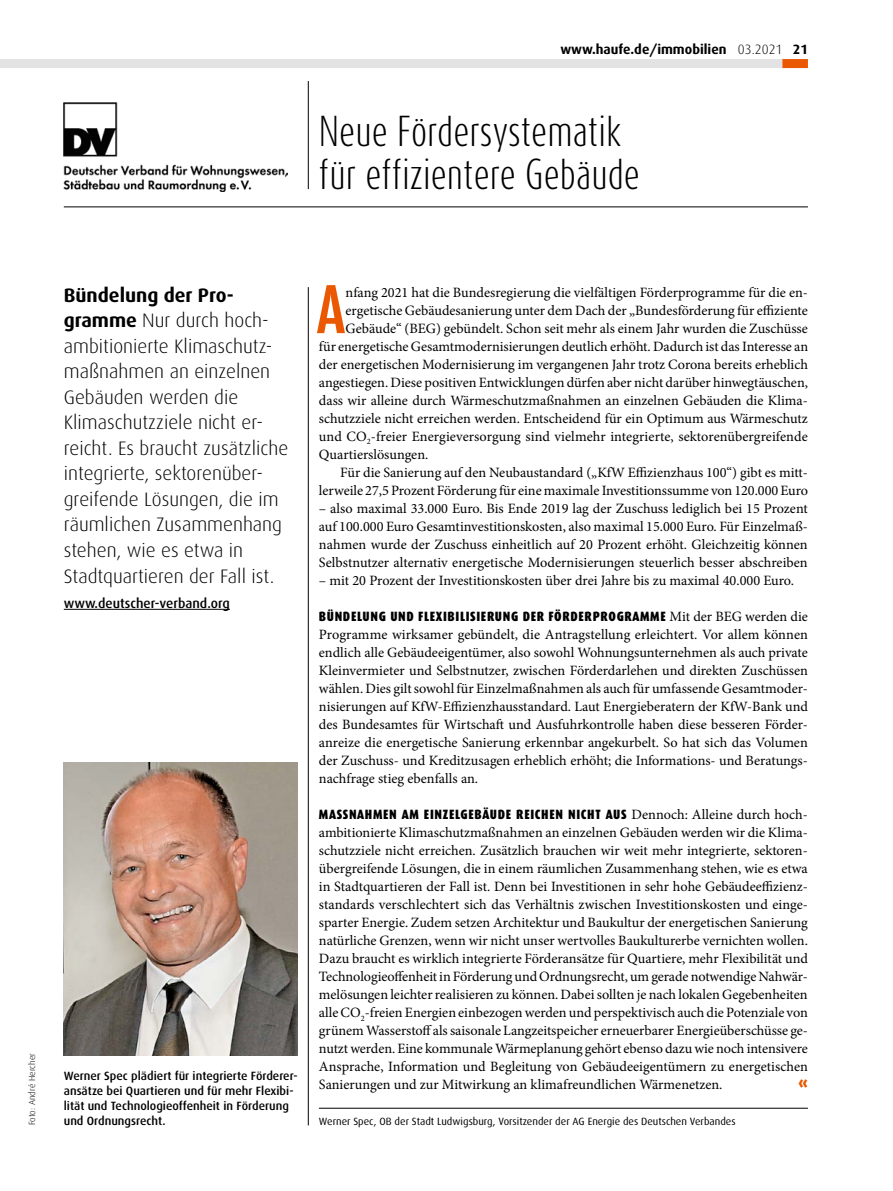
<style>
.page{position:relative;width:893px;height:1191px;background:#fff}
.page>*{position:absolute;margin:0;border:0;box-sizing:border-box;transform-origin:0 0}
.t1{font:700 57.15px "Dax Compact";color:#ea5901}
.t2{font:300 36px/43.2px "Dax Compact";color:#000}
.t3{font:300 19.5px/25.5px "Dax";color:#000}
.t4{font:900 16.5px "Dax";color:#ea5901}
.t5{font:14.25px/18px "Minion Pro";color:#000;text-align:justify}
.t6{font:900 13.5px "Dax Condensed";letter-spacing:.05em;color:#000}
.t7{font:700 13.5px "Dax";color:#000}
.t8{font:500 13.5px "Dax";color:#000}
.t9{font:500 12px/15px "Dax";color:#000}
.t10{font:10.5px "Dax";color:#000}
.t11{font:300 9px "Dax";color:#000}
.s1{font-weight:300}
.s2{font-weight:700}
.s3{font-family:"Minion Pro";font-weight:400;font-size:14.25px}
</style>
<div class="page">
<div style="left:0;top:59px;width:808px;height:9px;background:#e3e3e3"></div>
<div style="left:782px;top:59px;width:26px;height:9px;background:#ea5901"></div>
<hr style="left:64px;top:207px;width:744px;height:1px;background:#000">
<img style="left:64px;top:103px;width:223px;height:88px">
<hr style="left:308px;top:81px;width:1px;height:108px;background:#000">
<img style="left:64px;top:762px;width:234px;height:294px">
<hr style="left:308px;top:287px;width:1px;height:838px;background:#000">
<hr style="left:64px;top:609px;width:166px;height:1px;background:#000">
<hr style="left:319px;top:1108px;width:489px;height:1px;background:#000">
<p class="t7" style="left:560px;top:41px;width:249px">www.haufe.de/immobilien <span class="s1">03.2021</span> 21</p>
<h2 class="t2" style="left:319px;top:109px;width:323px">Neue Fördersystematik für effizientere Gebäude</h2>
<p class="t11" style="left:27px;top:1125px;width:74px;rotate:-90deg">Foto: André Hercher</p>
<p class="t3" style="left:64px;top:282px;width:226px"><span class="s2">Bündelung der Pro&shy;gramme</span> Nur durch hoch&shy;ambitionierte Klimaschutz&shy;maßnahmen an einzelnen<br>Gebäuden werden die<br>Klimaschutzziele nicht er&shy;reicht. Es braucht zusätzliche integrierte, sektorenüber&shy;greifende Lösungen, die im räumlichen Zusammenhang stehen, wie es etwa in<br>Stadtquartieren der Fall ist.</p>
<p class="t8" style="left:64px;top:595px;width:168px">www.deutscher-verband.org</p>
<p class="t9" style="left:64px;top:1068px;width:235px">Werner Spec plädiert für integrierte Förderer&shy;ansätze bei Quartieren und für mehr Flexibi&shy;lität und Technologieoffenheit in Förderung und Ordnungsrecht.</p>
<h1 class="t1" style="left:316px;top:272px;width:31px">A</h1>
<p class="t5" style="left:346px;top:284px;width:464px">nfang 2021 hat die Bundesregierung die vielfältigen Förderprogramme für die en-</p>
<p class="t5" style="left:346px;top:302px;width:464px">ergetische Gebäudesanierung unter dem Dach der „Bundesförderung für effiziente</p>
<p class="t5" style="left:346px;top:320px;width:464px">Gebäude“ (BEG) gebündelt. Schon seit mehr als einem Jahr wurden die Zuschüsse</p>
<p class="t5" style="left:319px;top:338px;width:491px">für energetische Gesamtmodernisierungen deutlich erhöht. Dadurch ist das Interesse an</p>
<p class="t5" style="left:319px;top:356px;width:491px">der energetischen Modernisierung im vergangenen Jahr trotz Corona bereits erheblich</p>
<p class="t5" style="left:319px;top:374px;width:491px">angestiegen. Diese positiven Entwicklungen dürfen aber nicht darüber hinwegtäuschen,</p>
<p class="t5" style="left:319px;top:392px;width:490px">dass wir alleine durch Wärmeschutzmaßnahmen an einzelnen Gebäuden die Klima-</p>
<p class="t5" style="left:319px;top:410px;width:490px">schutzziele nicht erreichen werden. Entscheidend für ein Optimum aus Wärmeschutz</p>
<p class="t5" style="left:319px;top:428px;width:490px">und CO<sub>2</sub>-freier Energieversorgung sind vielmehr integrierte, sektorenübergreifende</p>
<p class="t5" style="left:319px;top:446px;width:111px">Quartierslösungen.</p>
<p class="t5" style="left:340px;top:464px;width:469px">Für die Sanierung auf den Neubaustandard („KfW Effizienzhaus 100“) gibt es mitt-</p>
<p class="t5" style="left:319px;top:482px;width:491px">lerweile 27,5 Prozent Förderung für eine maximale Investitionssumme von 120.000 Euro</p>
<p class="t5" style="left:319px;top:500px;width:490px">– also maximal 33.000 Euro. Bis Ende 2019 lag der Zuschuss lediglich bei 15 Prozent auf 100.000 Euro Gesamtinvestitionskosten, also maximal 15.000 Euro. Für Einzelmaß&shy;nahmen wurde der Zuschuss einheitlich auf 20 Prozent erhöht. Gleichzeitig können Selbstnutzer alternativ energetische Modernisierungen steuerlich besser abschreiben</p>
<p class="t5" style="left:319px;top:571px;width:477px">– mit 20 Prozent der Investitionskosten über drei Jahre bis zu maximal 40.000 Euro.</p>
<p class="t6" style="left:319px;top:609px;width:491px">BÜNDELUNG UND FLEXIBILISIERUNG DER FÖRDERPROGRAMME <span class="s3">Mit der BEG werden die</span></p>
<p class="t5" style="left:319px;top:626px;width:491px">Programme wirksamer gebündelt, die Antragstellung erleichtert. Vor allem können endlich alle Gebäudeeigentümer, also sowohl Wohnungsunternehmen als auch private Kleinvermieter und Selbstnutzer, zwischen Förderdarlehen und direkten Zuschüssen wählen. Dies gilt sowohl für Einzelmaßnahmen als auch für umfassende Gesamtmoder&shy;nisierungen auf KfW-Effizienzhausstandard. Laut Energieberatern der KfW-Bank und des Bundesamtes für Wirtschaft und Ausfuhrkontrolle haben diese besseren Förder&shy;anreize die energetische Sanierung erkennbar angekurbelt. So hat sich das Volumen der Zuschuss- und Kreditzusagen erheblich erhöht; die Informations- und Beratungs&shy;nachfrage stieg ebenfalls an.</p>
<p class="t6" style="left:319px;top:807px;width:490px">MASSNAHMEN AM EINZELGEBÄUDE REICHEN NICHT AUS <span class="s3">Dennoch: Alleine durch hoch-</span></p>
<p class="t5" style="left:319px;top:824px;width:491px;text-align:left">ambitionierte Klimaschutzmaßnahmen an einzelnen Gebäuden werden wir die Klima&shy;schutzziele nicht erreichen. Zusätzlich brauchen wir weit mehr integrierte, sektoren&shy;übergreifende Lösungen, die in einem räumlichen Zusammenhang stehen, wie es etwa in Stadtquartieren der Fall ist. Denn bei Investitionen in sehr hohe Gebäudeeffizienz&shy;standards verschlechtert sich das Verhältnis zwischen Investitionskosten und einge&shy;sparter Energie. Zudem setzen Architektur und Baukultur der energetischen Sanierung natürliche Grenzen, wenn wir nicht unser wertvolles Baukulturerbe vernichten wollen.<br>Dazu braucht es wirklich integrierte Förderansätze für Quartiere, mehr Flexibilität und Technologieoffenheit in Förderung und Ordnungsrecht, um gerade notwendige Nahwär&shy;melösungen leichter realisieren zu können. Dabei sollten je nach lokalen Gegebenheiten alle CO<sub>2</sub>-freien Energien einbezogen werden und perspektivisch auch die Potenziale von grünem Wasserstoff als saisonale Langzeitspeicher erneuerbarer Energieüberschüsse ge&shy;nutzt werden. Eine kommunale Wärmeplanung gehört ebenso dazu wie noch intensivere Ansprache, Information und Begleitung von Gebäudeeigentümern zu energetischen Sanierungen und zur Mitwirkung an klimafreundlichen Wärmenetzen.</p>
<p class="t4" style="left:798px;top:1074px;width:11px">«</p>
<p class="t10" style="left:319px;top:1115px;width:418px">Werner Spec, OB der Stadt Ludwigsburg, Vorsitzender der AG Energie des Deutschen Verbandes</p>
</div>
